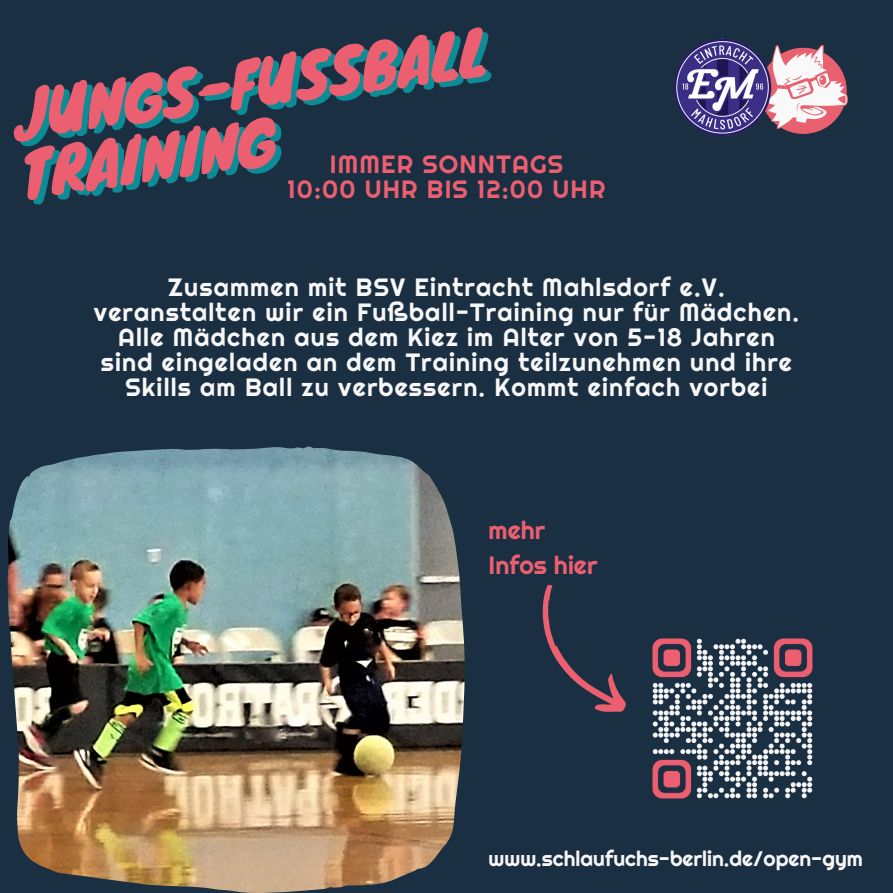
<style>
.page{position:relative;width:893px;height:893px;background:#fff}
.page>*{position:absolute;margin:0;border:0;box-sizing:border-box;transform-origin:0 0}
.t1{font:60px "Knewave";color:#ec5f70}
.t2{font:25px/25.1px "Righteous";letter-spacing:.05em;color:#f7f7f7;text-align:center}
.t3{font:25px "Righteous";letter-spacing:.045em;color:#ec5f70}
.t4{font:25px "Righteous";color:#ec5f70}
.t5{font:21px "Righteous";color:#f7f7f7}
</style>
<div class="page">
<div style="left:0;top:0;width:892px;height:892px;background:#1b2f43"></div>
<img style="left:773px;top:45px;width:74px;height:88px">
<img style="left:7px;top:446px;width:457px;height:446px">
<svg style="left:542px;top:584px;width:84px;height:128px"></svg>
<img style="left:652px;top:638px;width:161px;height:161px">
<img style="left:674px;top:38px;width:99px;height:98px">
<p class="t1" style="left:6px;top:68px;width:479px;rotate:-8deg">JUNGS-FUSSBALL</p>
<p class="t1" style="left:14px;top:127px;width:258px;rotate:-8deg">TRAINING</p>
<p class="t3" style="left:330px;top:149px;width:235px">IMMER SONNTAGS</p>
<p class="t3" style="left:287px;top:174px;width:319px">10:00 UHR BIS 12:00 UHR</p>
<p class="t2" style="left:94px;top:274px;width:706px">Zusammen mit BSV Eintracht Mahlsdorf e.V. veranstalten wir ein Fußball-Training nur für Mädchen.<br>Alle Mädchen aus dem Kiez im Alter von 5-18 Jahren sind eingeladen an dem Training teilzunehmen und ihre Skills am Ball zu verbessern. Kommt einfach vorbei</p>
<p class="t3" style="left:488px;top:514px;width:58px">mehr</p>
<p class="t4" style="left:488px;top:549px;width:110px">Infos hier</p>
<p class="t5" style="left:488px;top:845px;width:376px">www.schlaufuchs-berlin.de/open-gym</p>
</div>
